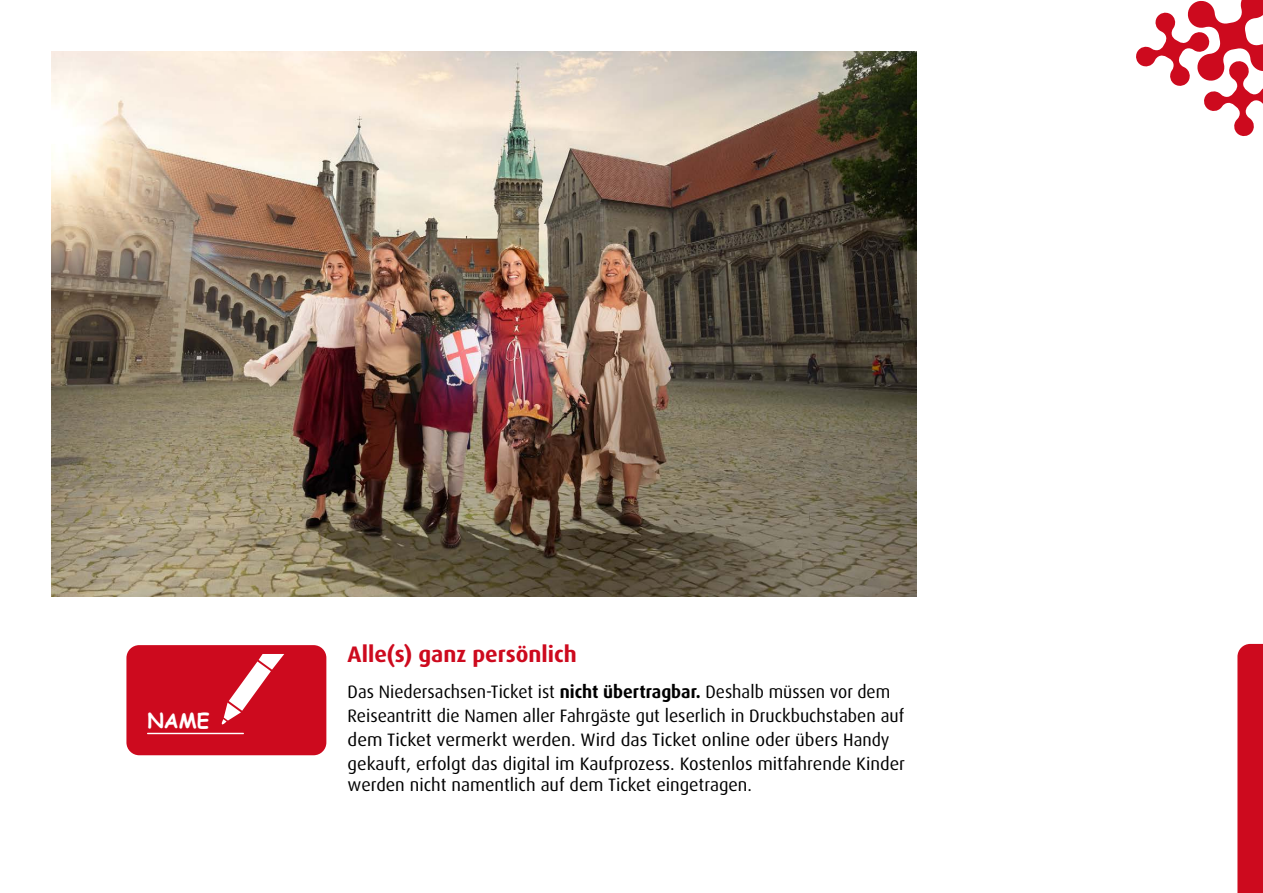
<style>
.page{position:relative;width:1263px;height:893px;background:#fff}
.page>*{position:absolute;margin:0;border:0;box-sizing:border-box;transform-origin:0 0}
.t1{font:700 22.5px "Dax Pro";color:#cd0a1e}
.t2{font:700 20.25px "Comic Sans MS";color:#fff}
.t3{font:18px/24px "Dax Pro";color:#000}
.s1{font-weight:700}
</style>
<div class="page">
<div style="left:126px;top:645px;width:200px;height:110px;background:#cd0a1e;border-radius:13px"></div>
<svg style="left:221px;top:654px;width:63px;height:71px"></svg>
<hr style="left:147px;top:733px;width:97px;height:1px;background:#fff">
<img style="left:51px;top:51px;width:865px;height:545px">
<svg style="left:1136px;top:0;width:127px;height:137px"></svg>
<div style="left:1237px;top:644px;width:26px;height:249px;background:#cd0a1e"></div>
<p class="t2" style="left:147px;top:705px;width:64px">NAME</p>
<p class="t1" style="left:348px;top:639px;width:231px">Alle(s) ganz persönlich</p>
<p class="t3" style="left:348px;top:679px;width:559px">Das Niedersachsen-Ticket ist <span class="s1">nicht übertragbar.</span> Deshalb müssen vor dem Reiseantritt die Namen aller Fahrgäste gut leserlich in Druckbuchstaben auf dem Ticket vermerkt werden. Wird das Ticket online oder übers Handy gekauft, erfolgt das digital im Kaufprozess. Kostenlos mitfahrende Kinder</p>
<p class="t3" style="left:348px;top:773px;width:406px">werden nicht namentlich auf dem Ticket eingetragen.</p>
</div>
